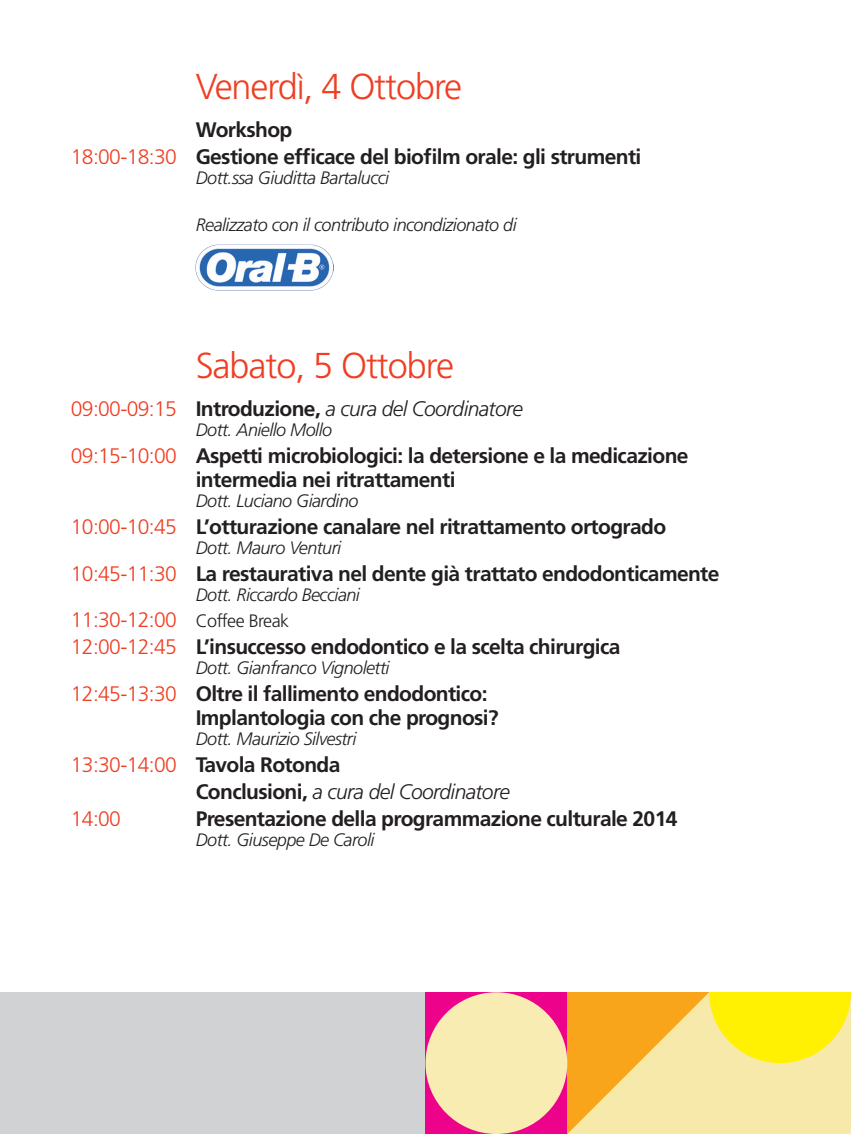
<style>
.page{position:relative;width:851px;height:1134px;background:#fff}
.page>*{position:absolute;margin:0;border:0;box-sizing:border-box;transform-origin:0 0}
.t1{font:300 36px "Frutiger";letter-spacing:-.03em;color:#ef3e22}
.t2{font:700 21px/26.8px "Frutiger";letter-spacing:-.03em;color:#231f20}
.t3{font:italic 300 21px "Frutiger";letter-spacing:-.03em;color:#231f20}
.t4{font:300 21px "Frutiger";color:#ef3e22}
.t5{font:italic 300 18px "Frutiger";letter-spacing:-.03em;color:#231f20}
.s1{font-weight:300;color:#ef3e22}
.s2{font-style:normal;color:#ef3e22}
.s3{font-weight:700;font-style:normal}
.s4{font-weight:300;font-size:18px}
</style>
<div class="page">
<div style="left:1px;top:992px;width:849px;height:142px;background:#d1d2d4"></div>
<div style="left:425px;top:992px;width:142px;height:142px;background:#ed028c"></div>
<svg style="left:567px;top:992px;width:283px;height:142px;background:#f9d964"></svg>
<div style="left:425px;top:992px;width:142px;height:142px;background:#f8ecb3;border-radius:50%"></div>
<img style="left:196px;top:244px;width:137px;height:47px">
<h1 class="t1" style="left:196px;top:66px;width:268px">Venerdì, 4 Ottobre</h1>
<p class="t2" style="left:71px;top:116px;width:572px;text-indent:125px">Workshop<br><span class="s1">18:00-18:30</span> Gestione efficace del biofilm orale: gli strumenti</p>
<p class="t5" style="left:196px;top:168px;width:195px">Dott.ssa Giuditta Bartalucci</p>
<p class="t5" style="left:196px;top:214px;width:322px">Realizzato con il contributo incondizionato di</p>
<h1 class="t1" style="left:196px;top:345px;width:260px">Sabato, 5 Ottobre</h1>
<p class="t3" style="left:71px;top:397px;width:453px"><span class="s2">09:00-09:15</span> <span class="s3">Introduzione,</span> a cura del Coordinatore</p>
<p class="t5" style="left:196px;top:419px;width:138px">Dott. Aniello Mollo</p>
<p class="t2" style="left:196px;top:443px;width:494px;line-height:24px;text-indent:-125px"><span class="s1">09:15-10:00</span> Aspetti microbiologici: la detersione e la medicazione intermedia nei ritrattamenti</p>
<p class="t5" style="left:196px;top:490px;width:164px">Dott. Luciano Giardino</p>
<p class="t2" style="left:71px;top:513px;width:596px"><span class="s1">10:00-10:45</span> L’otturazione canalare nel ritrattamento ortogrado</p>
<p class="t5" style="left:196px;top:537px;width:147px">Dott. Mauro Venturi</p>
<p class="t2" style="left:71px;top:560px;width:650px"><span class="s1">10:45-11:30</span> La restaurativa nel dente già trattato endodonticamente</p>
<p class="t5" style="left:196px;top:584px;width:166px">Dott. Riccardo Becciani</p>
<p class="t2" style="left:71px;top:606px;width:551px"><span class="s1">11:30-12:00</span> <span class="s4">Coffee Break<br></span><span class="s1">12:00-12:45</span> L’insuccesso endodontico e la scelta chirurgica</p>
<p class="t5" style="left:196px;top:658px;width:195px">Dott. Gianfranco Vignoletti</p>
<p class="t2" style="left:196px;top:681px;width:304px;line-height:24px;text-indent:-125px"><span class="s1">12:45-13:30</span> Oltre il fallimento endodontico:<br>Implantologia con che prognosi?</p>
<p class="t5" style="left:196px;top:728px;width:162px">Dott. Maurizio Silvestri</p>
<p class="t2" style="left:71px;top:751px;width:271px"><span class="s1">13:30-14:00</span> Tavola Rotonda</p>
<p class="t3" style="left:196px;top:779px;width:315px"><span class="s3">Conclusioni,</span> a cura del Coordinatore</p>
<p class="t4" style="left:71px;top:806px;width:52px">14:00</p>
<p class="t2" style="left:196px;top:805px;width:483px">Presentazione della programmazione culturale 2014</p>
<p class="t5" style="left:196px;top:829px;width:180px">Dott. Giuseppe De Caroli</p>
</div>
